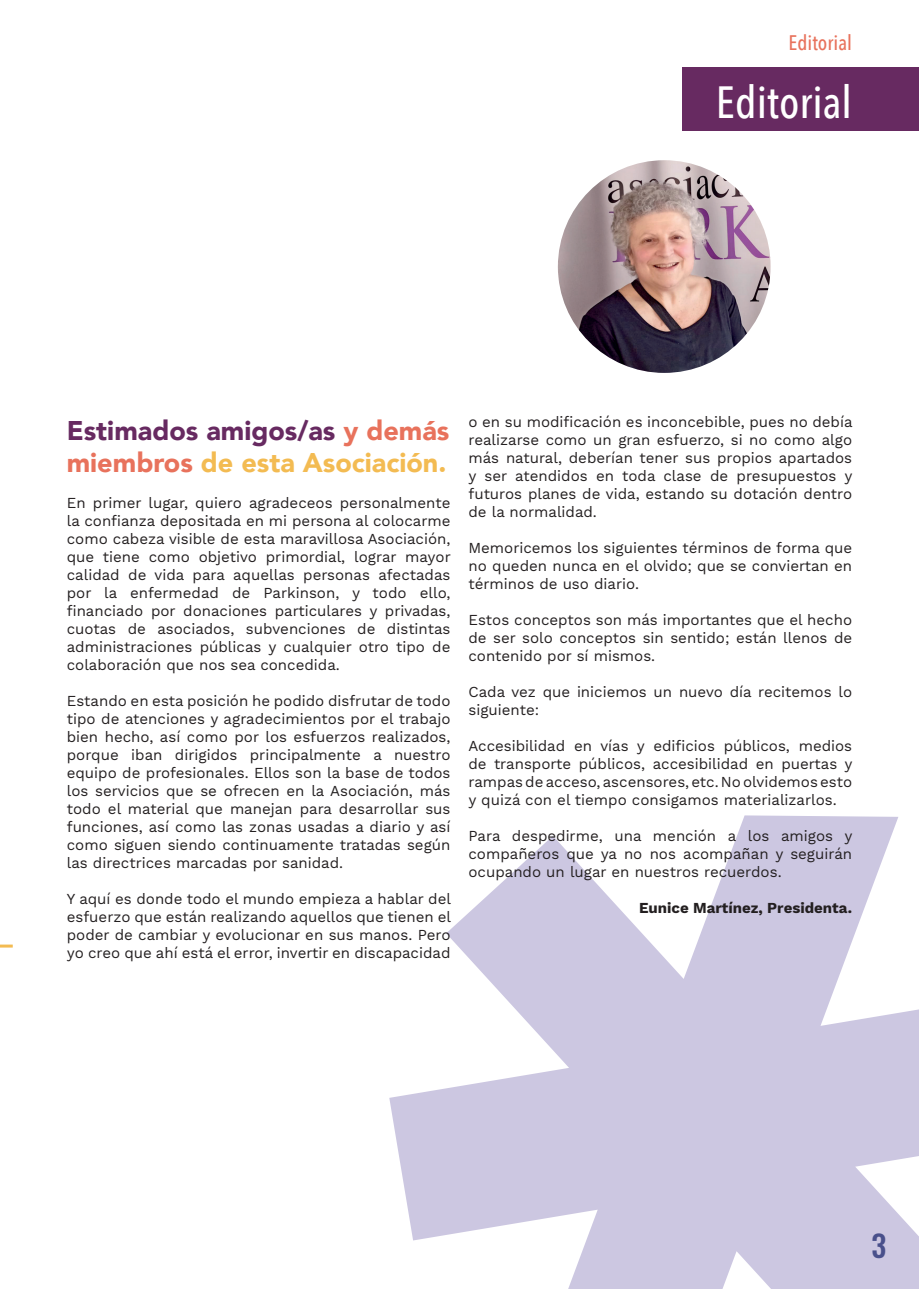
<style>
.page{position:relative;width:919px;height:1289px;background:#fff}
.page>*{position:absolute;margin:0;border:0;box-sizing:border-box;transform-origin:0 0}
.t1{font:500 45px "Avenir Next Condensed";color:#fff}
.t2{font:500 30px "Oswald";color:#49508b}
.t3{font:900 27px/32.4px "Avenir";color:#672a61}
.t4{font:500 21px "Avenir Next Condensed";color:#e8725c}
.t5{font:15px/18px "Work Sans";color:#231f20;text-align:justify}
.t6{font:700 15px "Work Sans";color:#231f20}
.s1{color:#e8725c}
.s2{color:#f3bb52}
</style>
<div class="page">
<svg style="left:389px;top:815px;width:529px;height:473px;fill:#ccc7e1"></svg>
<svg style="left:0;top:944px;width:13px;height:3px"></svg>
<div style="left:682px;top:67px;width:236px;height:64px;background:#672a61"></div>
<img style="left:558px;top:160px;width:212px;height:213px;border-radius:106px">
<h3 class="t4" style="left:788px;top:30px;width:65px">Editorial</h3>
<h1 class="t1" style="left:716px;top:75px;width:137px">Editorial</h1>
<h3 class="t3" style="left:67px;top:413px;width:384px">Estimados amigos/as <span class="s1">y demás miembros</span> <span class="s2">de esta Asociación.</span></h3>
<p class="t5" style="left:67px;top:494px;width:385px">En primer lugar, quiero agradeceos personalmente la confianza depositada en mi persona al colocarme como cabeza visible de esta maravillosa Asociación, que tiene como objetivo primordial, lograr mayor calidad de vida para aquellas personas afectadas por la enfermedad de Parkinson, y todo ello, financiado por donaciones particulares y privadas, cuotas de asociados, subvenciones de distintas administraciones públicas y cualquier otro tipo de colaboración que nos sea concedida.</p>
<p class="t5" style="left:67px;top:692px;width:385px">Estando en esta posición he podido disfrutar de todo tipo de atenciones y agradecimientos por el trabajo bien hecho, así como por los esfuerzos realizados, porque iban dirigidos principalmente a nuestro equipo de profesionales. Ellos son la base de todos los servicios que se ofrecen en la Asociación, más todo el material que manejan para desarrollar sus funciones, así como las zonas usadas a diario y así como siguen siendo continuamente tratadas según las directrices marcadas por sanidad.</p>
<p class="t5" style="left:67px;top:890px;width:385px">Y aquí es donde todo el mundo empieza a hablar del esfuerzo que están realizando aquellos que tienen el poder de cambiar y evolucionar en sus manos. Pero yo creo que ahí está el error, invertir en discapacidad</p>
<p class="t5" style="left:468px;top:413px;width:385px">o en su modificación es inconcebible, pues no debía realizarse como un gran esfuerzo, si no como algo más natural, deberían tener sus propios apartados y ser atendidos en toda clase de presupuestos y futuros planes de vida, estando su dotación dentro de la normalidad.</p>
<p class="t5" style="left:468px;top:539px;width:385px">Memoricemos los siguientes términos de forma que no queden nunca en el olvido; que se conviertan en términos de uso diario.</p>
<p class="t5" style="left:468px;top:611px;width:385px">Estos conceptos son más importantes que el hecho de ser solo conceptos sin sentido; están llenos de contenido por sí mismos.</p>
<p class="t5" style="left:468px;top:683px;width:385px">Cada vez que iniciemos un nuevo día recitemos lo siguiente:</p>
<p class="t5" style="left:468px;top:737px;width:385px">Accesibilidad en vías y edificios públicos, medios de transporte públicos, accesibilidad en puertas y rampas de acceso, ascensores, etc. No olvidemos esto y quizá con el tiempo consigamos materializarlos.</p>
<p class="t5" style="left:468px;top:827px;width:385px">Para despedirme, una mención a los amigos y compañeros que ya no nos acompañan y seguirán ocupando un lugar en nuestros recuerdos.</p>
<p class="t6" style="left:639px;top:899px;width:214px">Eunice Martínez, Presidenta.</p>
<h2 class="t2" style="left:871px;top:1229px;width:16px">3</h2>
</div>
